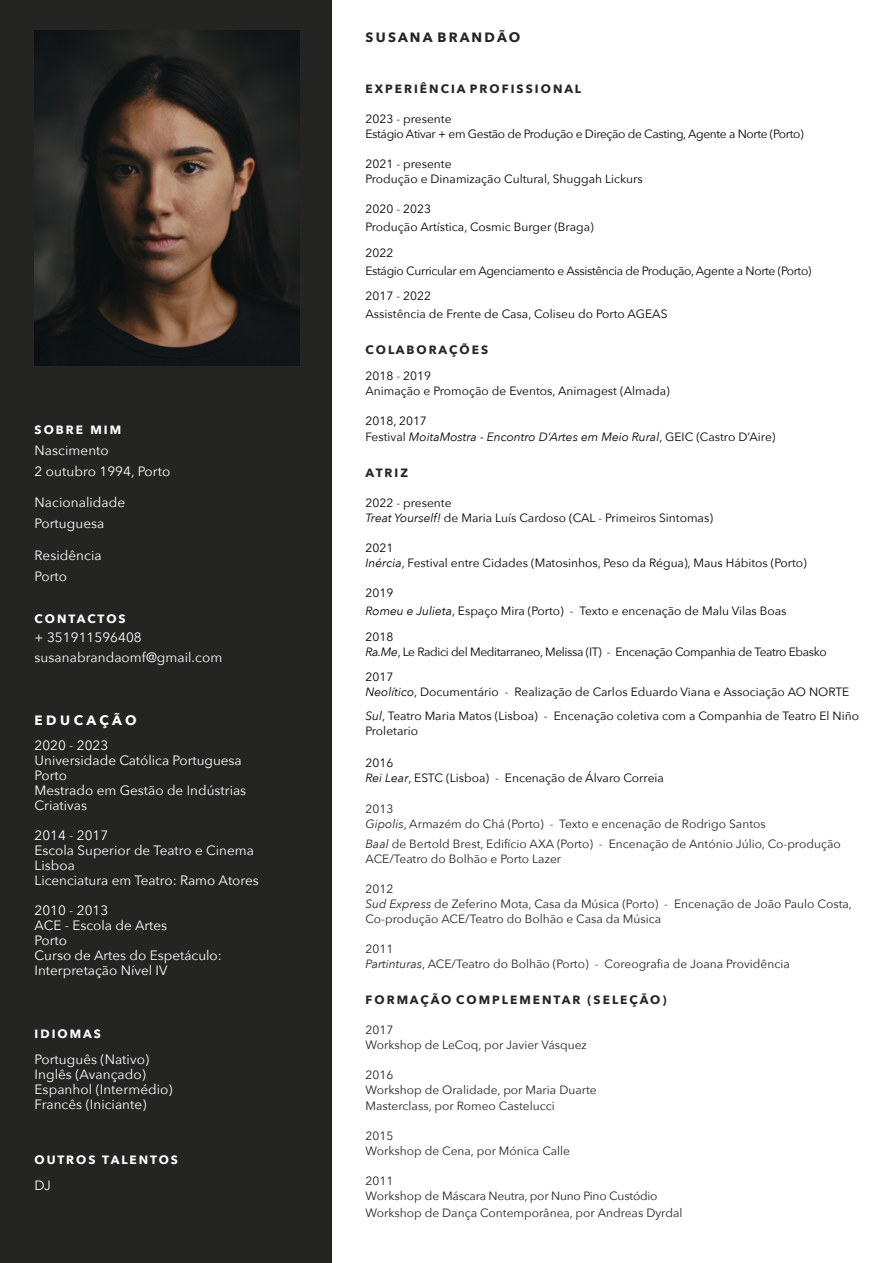
<style>
.page{position:relative;width:893px;height:1263px;background:#fff}
.page>*{position:absolute;margin:0;border:0;box-sizing:border-box;transform-origin:0 0}
.t1{font:13.5px/15px "Avenir Next";color:#fff}
.t2{font:700 13.5px "Avenir Next";color:#242523}
.t3{font:700 13.5px "Avenir Next";color:#fff}
.t4{font:12px/15px "Avenir Next";color:#020203}
.t5{font:12px/15px "Avenir Next";color:#242523}
.t6{font:12px/15px "Avenir Next";letter-spacing:-.03em;color:#020203}
.t7{font:italic 12px/16.5px "Avenir Next";color:#020203}
.t8{font:700 12px "Avenir Next";color:#242523}
.t9{font:12px/15px "Avenir Next";letter-spacing:-.02em;color:#242523}
.t10{font:700 12px "Avenir Next";color:#fff}
.s1{font-style:normal}
.s2{font-style:italic}
</style>
<div class="page">
<div style="left:0;top:0;width:332px;height:1263px;background:#242523"></div>
<img style="left:35px;top:31px;width:264px;height:334px">
<p class="t10" style="left:35px;top:419px;width:88px">S O B R E M I M</p>
<p class="t1" style="left:35px;top:439px;width:137px;line-height:21px">Nascimento<br>2 outubro 1994, Porto</p>
<p class="t1" style="left:35px;top:491px;width:92px;line-height:21px">Nacionalidade<br>Portuguesa</p>
<p class="t1" style="left:35px;top:544px;width:69px;line-height:21px">Residência<br>Porto</p>
<p class="t10" style="left:35px;top:608px;width:93px">C O N T A C T O S</p>
<p class="t1" style="left:35px;top:627px;width:189px;line-height:19.5px">+ 351911596408 susanabrandaomf@gmail.com</p>
<p class="t3" style="left:35px;top:708px;width:104px">E D U C A Ç Ã O</p>
<p class="t1" style="left:35px;top:737px;width:213px">2020 - 2023<br>Universidade Católica Portuguesa<br>Porto<br>Mestrado em Gestão de Indústrias<br>Criativas</p>
<p class="t1" style="left:35px;top:827px;width:226px">2014 - 2017<br>Escola Superior de Teatro e Cinema<br>Lisboa<br>Licenciatura em Teatro: Ramo Atores</p>
<p class="t1" style="left:35px;top:902px;width:189px">2010 - 2013<br>ACE - Escola de Artes<br>Porto<br>Curso de Artes do Espetáculo:<br>Interpretação Nível IV</p>
<p class="t10" style="left:35px;top:1024px;width:68px">I D I O M A S</p>
<p class="t1" style="left:35px;top:1051px;width:140px">Português (Nativo)<br>Inglês (Avançado)<br>Espanhol (Intermédio)<br>Francês (Iniciante)</p>
<p class="t10" style="left:35px;top:1150px;width:145px">O U T R O S T A L E N T O S</p>
<p class="t1" style="left:35px;top:1177px;width:18px">DJ</p>
<p class="t2" style="left:365px;top:26px;width:156px">S U S A N A B R A N D Ã O</p>
<p class="t8" style="left:365px;top:79px;width:217px">E X P E R I Ê N C I A P R O F I S S I O N A L</p>
<p class="t6" style="left:365px;top:111px;width:440px">2023 - presente<br>Estágio Ativar + em Gestão de Produção e Direção de Casting, Agente a Norte (Porto)</p>
<p class="t4" style="left:365px;top:156px;width:279px">2021 - presente<br>Produção e Dinamização Cultural, Shuggah Lickurs</p>
<p class="t4" style="left:365px;top:200px;width:230px;line-height:18px">2020 - 2023<br>Produção Artística, Cosmic Burger (Braga)</p>
<p class="t6" style="left:365px;top:243px;width:448px;line-height:18px">2022<br>Estágio Curricular em Agenciamento e Assistência de Produção, Agente a Norte (Porto)</p>
<p class="t4" style="left:365px;top:287px;width:303px;line-height:18px">2017 - 2022<br>Assistência de Frente de Casa, Coliseu do Porto AGEAS</p>
<p class="t8" style="left:365px;top:340px;width:124px">C O L A B O R A Ç Õ E S</p>
<p class="t4" style="left:365px;top:368px;width:306px">2018 - 2019<br>Animação e Promoção de Eventos, Animagest (Almada)</p>
<p class="t7" style="left:365px;top:412px;width:411px"><span class="s1">2018, 2017<br>Festival</span> MoitaMostra - Encontro D’Artes em Meio Rural<span class="s1">, GEIC (Castro D’Aire)</span></p>
<p class="t8" style="left:365px;top:463px;width:44px">A T R I Z</p>
<p class="t4" style="left:365px;top:495px;width:349px">2022 - presente<br><span class="s2">Treat Yourself!</span> de Maria Luís Cardoso (CAL - Primeiros Sintomas)</p>
<p class="t4" style="left:365px;top:540px;width:443px">2021<br><span class="s2">Inércia</span>, Festival entre Cidades (Matosinhos, Peso da Régua), Maus Hábitos (Porto)</p>
<p class="t4" style="left:365px;top:584px;width:423px;line-height:18px">2019<br><span class="s2">Romeu e Julieta</span>, Espaço Mira (Porto) - Texto e encenação de Malu Vilas Boas</p>
<p class="t6" style="left:365px;top:629px;width:463px">2018<br><span class="s2">Ra.Me</span>, Le Radici del Meditarraneo, Melissa (IT) - Encenação Companhia de Teatro Ebasko</p>
<p class="t4" style="left:365px;top:669px;width:485px">2017<br><span class="s2">Neolítico</span>, Documentário - Realização de Carlos Eduardo Viana e Associação AO NORTE</p>
<p class="t4" style="left:365px;top:708px;width:495px"><span class="s2">Sul</span>, Teatro Maria Matos (Lisboa) - Encenação coletiva com a Companhia de Teatro El Niño<br>Proletario</p>
<p class="t4" style="left:365px;top:755px;width:300px">2016<br><span class="s2">Rei Lear</span>, ESTC (Lisboa) - Encenação de Álvaro Correia</p>
<p class="t5" style="left:365px;top:801px;width:402px">2013<br><span class="s2">Gipolis</span>, Armazém do Chá (Porto) - Texto e encenação de Rodrigo Santos</p>
<p class="t5" style="left:365px;top:836px;width:477px"><span class="s2">Baal</span> de Bertold Brest, Edifício AXA (Porto) - Encenação de António Júlio, Co-produção<br>ACE/Teatro do Bolhão e Porto Lazer</p>
<p class="t5" style="left:365px;top:881px;width:488px">2012<br><span class="s2">Sud Express</span> de Zeferino Mota, Casa da Música (Porto) - Encenação de João Paulo Costa,<br>Co-produção ACE/Teatro do Bolhão e Casa da Música</p>
<p class="t5" style="left:365px;top:941px;width:426px">2011<br><span class="s2">Partinturas</span>, ACE/Teatro do Bolhão (Porto) - Coreografia de Joana Providência</p>
<p class="t8" style="left:365px;top:989px;width:303px">F O R M A Ç Ã O C O M P L E M E N T A R ( S E L E Ç Ã O )</p>
<p class="t5" style="left:365px;top:1022px;width:223px">2017<br>Workshop de LeCoq, por Javier Vásquez</p>
<p class="t5" style="left:365px;top:1067px;width:233px">2016<br>Workshop de Oralidade, por Maria Duarte</p>
<p class="t5" style="left:365px;top:1098px;width:191px">Masterclass, por Romeo Castelucci</p>
<p class="t5" style="left:365px;top:1128px;width:206px">2015<br>Workshop de Cena, por Mónica Calle</p>
<p class="t9" style="left:365px;top:1173px;width:294px">2011<br>Workshop de Máscara Neutra, por Nuno Pino Custódio</p>
<p class="t5" style="left:365px;top:1205px;width:318px">Workshop de Dança Contemporânea, por Andreas Dyrdal</p>
</div>
